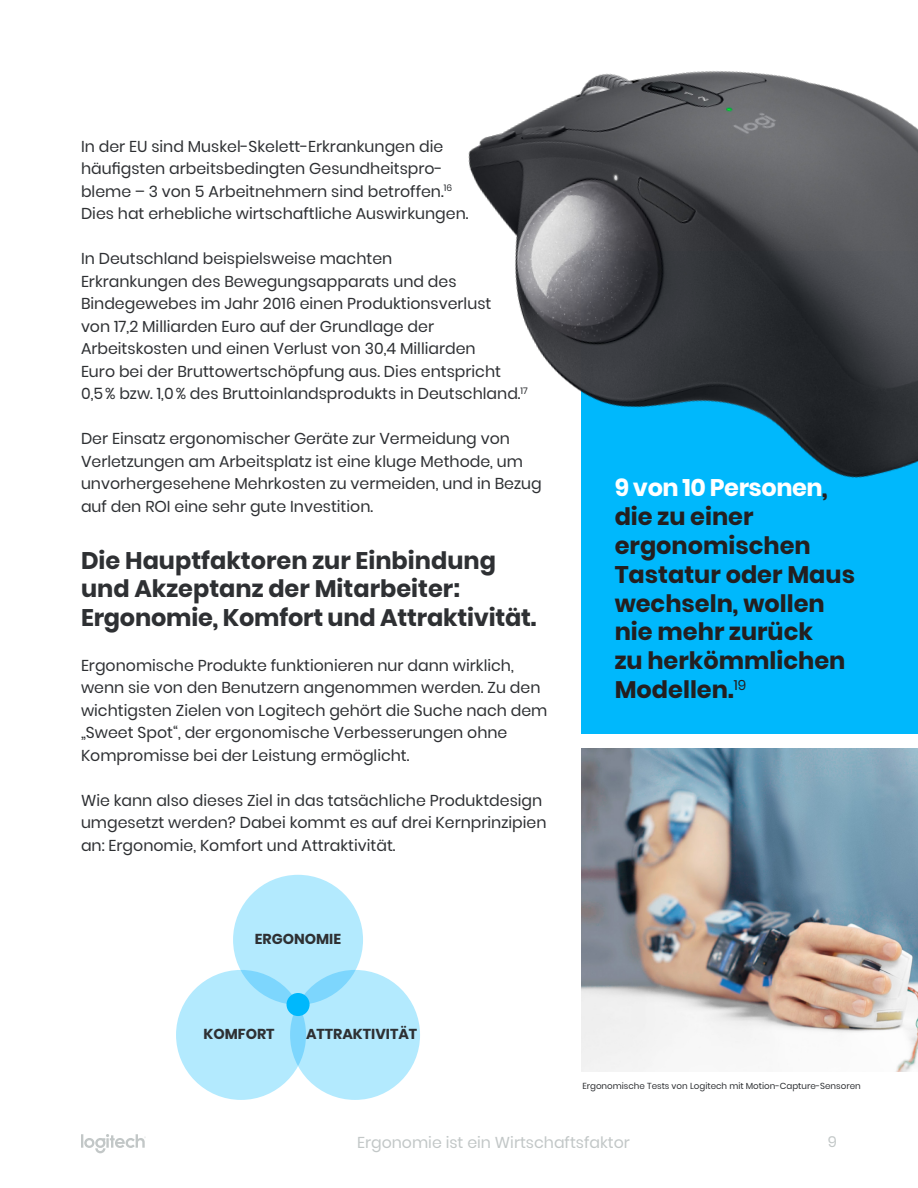
<style>
.page{position:relative;width:918px;height:1188px;background:#fff}
.page>*{position:absolute;margin:0;border:0;box-sizing:border-box;transform-origin:0 0}
.t1{font:700 24px/28.8px "Poppins";color:#231f20}
.t2{font:700 24px/28.5px "Poppins";color:#2e3033}
.t3{font:15.75px/22.5px "Poppins";color:#2e3033}
.t4{font:15.75px "Poppins";color:#c2c7c7}
.t5{font:15px "Poppins";color:#c2c7c7}
.t6{font:700 14.4px "Poppins";color:#2e3033}
.t7{font:8.7px "Poppins";color:#2e3033}
.s1{color:#fff}
</style>
<div class="page">
<svg style="left:81px;top:1134px;width:65px;height:19px"></svg>
<div style="left:581px;top:251px;width:337px;height:483px;background:#00b8fc"></div>
<img style="left:468px;top:71px;width:450px;height:407px">
<img style="left:581px;top:748px;width:337px;height:324px">
<div style="left:233px;top:875px;width:130px;height:130px;background:#b3eafe;border-radius:50%"></div>
<div style="left:290px;top:970px;width:130px;height:130px;background:#b3eafe;border-radius:50%"></div>
<div style="left:176px;top:970px;width:130px;height:130px;background:#b3eafe;border-radius:50%"></div>
<div style="left:287px;top:993px;width:23px;height:23px;background:#00b8fc;border-radius:50%"></div>
<p class="t3" style="left:81px;top:135px;width:389px">In der EU sind Muskel-Skelett-Erkrankungen die häufigsten arbeitsbedingten Gesundheitspro&shy;bleme – 3 von 5 Arbeitnehmern sind betroffen.<sup>16<br></sup>Dies hat erhebliche wirtschaftliche Auswirkungen.</p>
<p class="t3" style="left:81px;top:247px;width:448px">In Deutschland beispielsweise machten<br>Erkrankungen des Bewegungsapparats und des Bindegewebes im Jahr 2016 einen Produktionsverlust<br>von 17,2 Milliarden Euro auf der Grundlage der Arbeitskosten und einen Verlust von 30,4 Milliarden<br>Euro bei der Bruttowertschöpfung aus. Dies entspricht 0,5% bzw. 1,0% des Bruttoinlandsprodukts in Deutschland.<sup>17</sup></p>
<p class="t3" style="left:81px;top:427px;width:462px">Der Einsatz ergonomischer Geräte zur Vermeidung von Verletzungen am Arbeitsplatz ist eine kluge Methode, um unvorhergesehene Mehrkosten zu vermeiden, und in Bezug auf den ROI eine sehr gute Investition.</p>
<p class="t2" style="left:81px;top:546px;width:457px">Die Hauptfaktoren zur Einbindung und Akzeptanz der Mitarbeiter:<br>Ergonomie, Komfort und Attraktivität.</p>
<p class="t3" style="left:81px;top:654px;width:468px">Ergonomische Produkte funktionieren nur dann wirklich, wenn sie von den Benutzern angenommen werden. Zu den wichtigsten Zielen von Logitech gehört die Suche nach dem „Sweet Spot“, der ergonomische Verbesserungen ohne Kompromisse bei der Leistung ermöglicht.</p>
<p class="t3" style="left:81px;top:789px;width:467px">Wie kann also dieses Ziel in das tatsächliche Produktdesign umgesetzt werden? Dabei kommt es auf drei Kernprinzipien an: Ergonomie, Komfort und Attraktivität.</p>
<p class="t6" style="left:255px;top:931px;width:88px">ERGONOMIE</p>
<p class="t6" style="left:204px;top:1026px;width:73px">KOMFORT</p>
<p class="t6" style="left:306px;top:1026px;width:113px">ATTRAKTIVITÄT</p>
<p class="t1" style="left:615px;top:474px;width:242px"><span class="s1">9 von 10 Personen</span>, die zu einer ergonomischen<br>Tastatur oder Maus wechseln, wollen nie mehr zurück<br>zu herkömmlichen<br>Modellen.<sup>19</sup></p>
<p class="t7" style="left:582px;top:1081px;width:280px">Ergonomische Tests von Logitech mit Motion-Capture-Sensoren</p>
<p class="t4" style="left:357px;top:1134px;width:274px">Ergonomie ist ein Wirtschaftsfaktor</p>
<p class="t5" style="left:828px;top:1134px;width:11px">9</p>
</div>
